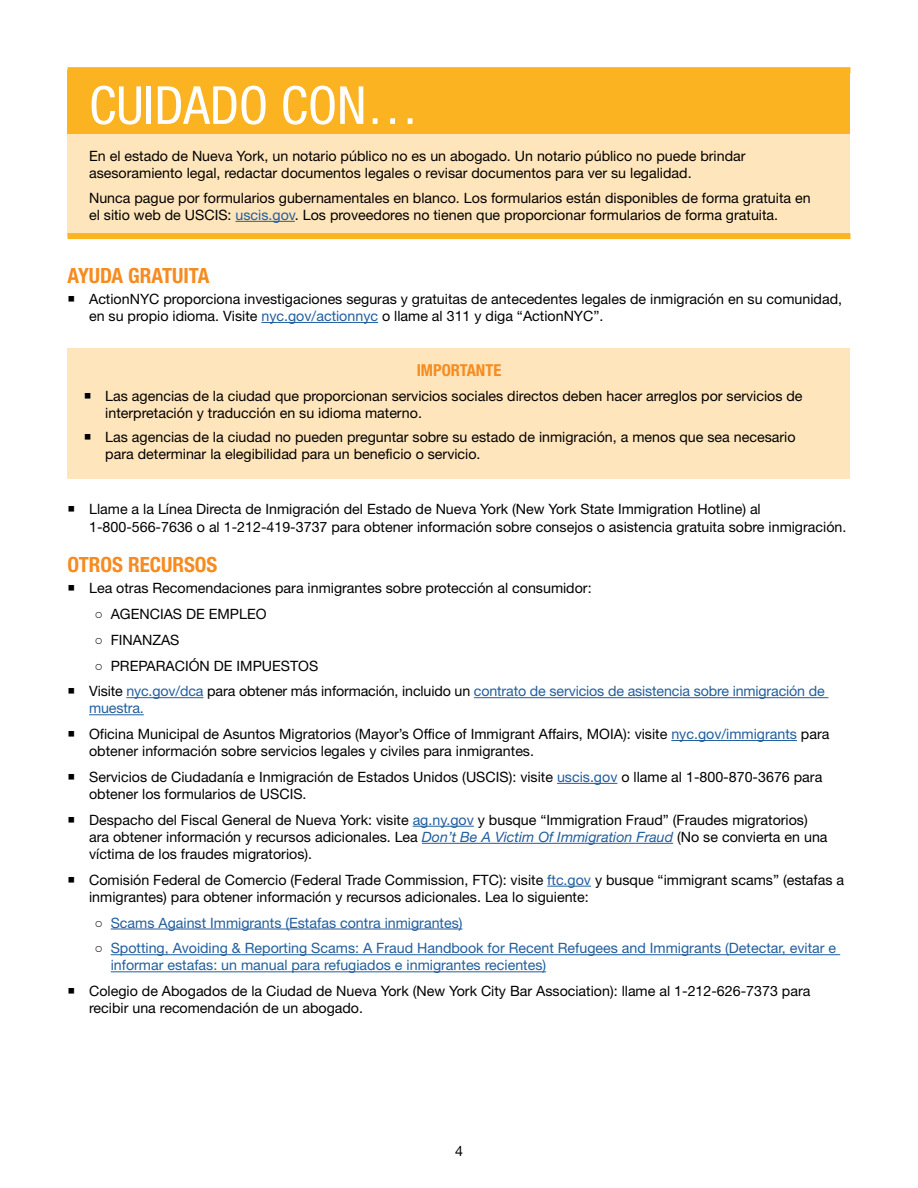
<style>
.page{position:relative;width:918px;height:1188px;background:#fff}
.page>*{position:absolute;margin:0;border:0;box-sizing:border-box;transform-origin:0 0}
.t1{font:condensed 52.5px "Helvetica Neue LT Std";color:#fff}
.t2{font:700 condensed 21px "Helvetica Neue LT Std";color:#f68b1f}
.t3{font:700 condensed 16.5px "Helvetica Neue LT Std";color:#f68b1f}
.t4{font:14.25px/17.1px "Helvetica Neue LT Std";color:#000}
.t5{font:14.25px/17.1px "Helvetica Neue LT Std";color:#215e9e}
.s1{color:#215e9e}
.s2{font-family:"Arial"}
.s3{font-style:italic;color:#215e9e}
.s4{font-family:"Arial";color:#000}
</style>
<div class="page">
<hr style="left:261px;top:322px;width:117px;height:1px;background:#215e9e">
<hr style="left:126px;top:697px;width:77px;height:1px;background:#215e9e">
<hr style="left:474px;top:697px;width:354px;height:1px;background:#215e9e">
<hr style="left:89px;top:714px;width:55px;height:1px;background:#215e9e">
<hr style="left:671px;top:740px;width:126px;height:1px;background:#215e9e">
<hr style="left:557px;top:783px;width:60px;height:1px;background:#215e9e">
<hr style="left:413px;top:826px;width:61px;height:1px;background:#215e9e">
<hr style="left:422px;top:843px;width:251px;height:1px;background:#215e9e">
<hr style="left:547px;top:886px;width:44px;height:1px;background:#215e9e">
<hr style="left:111px;top:929px;width:352px;height:1px;background:#215e9e">
<hr style="left:111px;top:954px;width:729px;height:1px;background:#215e9e">
<hr style="left:111px;top:971px;width:435px;height:1px;background:#215e9e">
<div style="left:68px;top:70px;width:782px;height:65px;background:#fcb322"></div>
<div style="left:68px;top:135px;width:782px;height:101px;background:#ffe5bb"></div>
<div style="left:68px;top:67px;width:782px;height:6px;background:#fcb322"></div>
<div style="left:68px;top:233px;width:782px;height:6px;background:#fcb322"></div>
<hr style="left:236px;top:221px;width:59px;height:1px;background:#215e9e">
<div style="left:68px;top:348px;width:782px;height:131px;background:#ffe5bb"></div>
<h1 class="t1" style="left:89px;top:75px;width:331px">CUIDADO CON…</h1>
<p class="t4" style="left:89px;top:147px;width:658px">En el estado de Nueva York, un notario público no es un abogado. Un notario público no puede brindar asesoramiento legal, redactar documentos legales o revisar documentos para ver su legalidad.</p>
<p class="t4" style="left:89px;top:189px;width:723px">Nunca pague por formularios gubernamentales en blanco. Los formularios están disponibles de forma gratuita en el sitio web de USCIS: <span class="s1">uscis.gov</span>. Los proveedores no tienen que proporcionar formularios de forma gratuita.</p>
<h2 class="t2" style="left:68px;top:262px;width:144px">AYUDA GRATUITA</h2>
<p class="t4" style="left:89px;top:290px;width:755px">ActionNYC proporciona investigaciones seguras y gratuitas de antecedentes legales de inmigración en su comunidad, en su propio idioma. Visite <span class="s1">nyc.gov/actionnyc</span> o llame al 311 y diga “ActionNYC”.</p>
<p class="t3" style="left:417px;top:360px;width:86px">IMPORTANTE</p>
<p class="t4" style="left:105px;top:387px;width:699px">Las agencias de la ciudad que proporcionan servicios sociales directos deben hacer arreglos por servicios de interpretación y traducción en su idioma materno.</p>
<p class="t4" style="left:105px;top:429px;width:692px">Las agencias de la ciudad no pueden preguntar sobre su estado de inmigración, a menos que sea necesario para determinar la elegibilidad para un beneficio o servicio.</p>
<p class="t4" style="left:89px;top:501px;width:759px">Llame a la Línea Directa de Inmigración del Estado de Nueva York (New York State Immigration Hotline) al<br>1-800-566-7636 o al 1-212-419-3737 para obtener información sobre consejos o asistencia gratuita sobre inmigración.</p>
<h2 class="t2" style="left:68px;top:552px;width:152px">OTROS RECURSOS</h2>
<p class="t4" style="left:89px;top:580px;width:504px">Lea otras Recomendaciones para inmigrantes sobre protección al consumidor:</p>
<p class="t4" style="left:95px;top:605px;width:174px"><span class="s2">○</span> AGENCIAS DE EMPLEO</p>
<p class="t4" style="left:95px;top:631px;width:87px"><span class="s2">○</span> FINANZAS</p>
<p class="t4" style="left:89px;top:652px;width:737px;line-height:25.8px;text-indent:5px"><span class="s2">○</span> PREPARACIÓN DE IMPUESTOS<br>Visite <span class="s1">nyc.gov/dca</span> para obtener más información, incluido un <span class="s1">contrato de servicios de asistencia sobre inmigración de</span></p>
<p class="t4" style="left:89px;top:695px;width:742px;line-height:25.8px"><span class="s1">muestra.<br></span>Oficina Municipal de Asuntos Migratorios (Mayor’s Office of Immigrant Affairs, MOIA): visite <span class="s1">nyc.gov/immigrants</span> para</p>
<p class="t4" style="left:89px;top:738px;width:735px;line-height:25.8px">obtener información sobre servicios legales y civiles para inmigrantes.<br>Servicios de Ciudadanía e Inmigración de Estados Unidos (USCIS): visite <span class="s1">uscis.gov</span> o llame al 1-800-870-3676 para</p>
<p class="t4" style="left:89px;top:781px;width:720px;line-height:25.8px">obtener los formularios de USCIS.<br>Despacho del Fiscal General de Nueva York: visite <span class="s1">ag.ny.gov</span> y busque “Immigration Fraud” (Fraudes migratorios)</p>
<p class="t4" style="left:89px;top:828px;width:740px">ara obtener información y recursos adicionales. Lea <span class="s3">Don’t Be A Victim Of Immigration Fraud</span> (No se convierta en una víctima de los fraudes migratorios).</p>
<p class="t4" style="left:89px;top:871px;width:757px">Comisión Federal de Comercio (Federal Trade Commission, FTC): visite <span class="s1">ftc.gov</span> y busque “immigrant scams” (estafas a inmigrantes) para obtener información y recursos adicionales. Lea lo siguiente:</p>
<p class="t5" style="left:95px;top:914px;width:370px"><span class="s4">○</span> Scams Against Immigrants (Estafas contra inmigrantes)</p>
<p class="t5" style="left:111px;top:939px;width:727px;text-indent:-16px"><span class="s4">○</span> Spotting, Avoiding &amp; Reporting Scams: A Fraud Handbook for Recent Refugees and Immigrants (Detectar, evitar e informar estafas: un manual para refugiados e inmigrantes recientes)</p>
<p class="t4" style="left:89px;top:982px;width:723px">Colegio de Abogados de la Ciudad de Nueva York (New York City Bar Association): llame al 1-212-626-7373 para recibir una recomendación de un abogado.</p>
<p class="t4" style="left:455px;top:1142px;width:9px">4</p>
</div>
